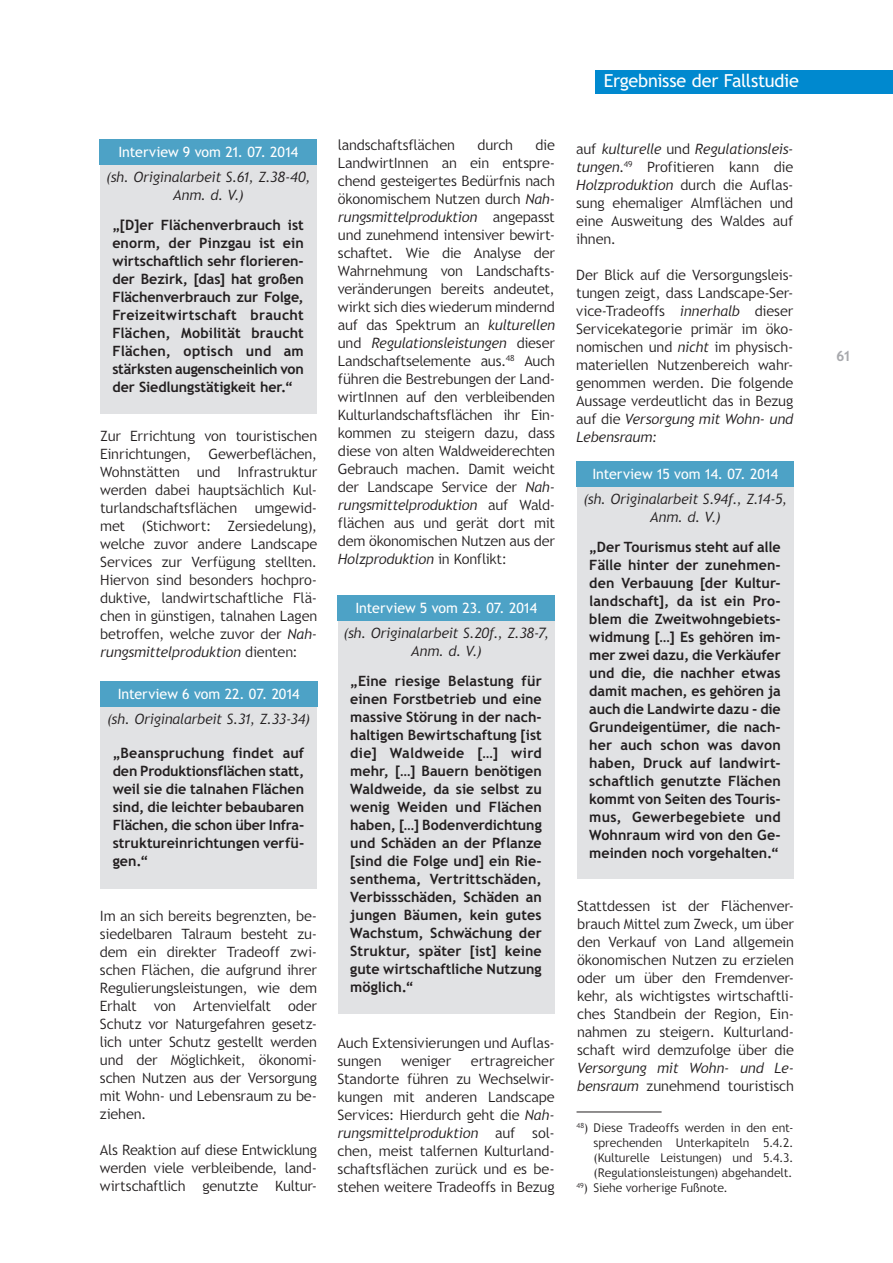
<style>
.page{position:relative;width:893px;height:1263px;background:#fff}
.page>*{position:absolute;margin:0;border:0;box-sizing:border-box;transform-origin:0 0}
.t1{font:18px "Trebuchet SBG";letter-spacing:-.015em;color:#fff}
.t2{font:300 14.25px/18px "Trebuchet SBG2";letter-spacing:-.005em;color:#231f20;text-align:justify}
.t3{font:700 14.25px/18px "Trebuchet SBG2";letter-spacing:-.005em;color:#231f20;text-align:justify}
.t4{font:italic 300 14.25px/18px "Trebuchet SBG2";letter-spacing:-.01em;color:#231f20;text-align:center}
.t5{font:14.25px "Trebuchet SBG2";letter-spacing:-.005em;color:#fff}
.t6{font:700 14.25px "Trebuchet SBG2";color:#a8a9ad}
.t7{font:300 12px/15px "Trebuchet SBG2";color:#231f20;text-align:justify}
.s1{font-style:italic}
.s2{font-style:normal}
</style>
<div class="page">
<div style="left:595px;top:70px;width:298px;height:24px;background:#0089cf"></div>
<div style="left:100px;top:162px;width:217px;height:252px;background:#e1e2e4"></div>
<div style="left:100px;top:139px;width:217px;height:25px;background:#4da2c6"></div>
<div style="left:100px;top:704px;width:217px;height:184px;background:#e1e2e4"></div>
<div style="left:100px;top:681px;width:217px;height:26px;background:#4da2c6"></div>
<div style="left:338px;top:618px;width:217px;height:395px;background:#e1e2e4"></div>
<div style="left:338px;top:595px;width:217px;height:25px;background:#4da2c6"></div>
<div style="left:577px;top:483px;width:217px;height:396px;background:#e1e2e4"></div>
<div style="left:577px;top:461px;width:217px;height:25px;background:#4da2c6"></div>
<hr style="left:576px;top:1111px;width:86px;height:1px;background:#231f20">
<p class="t5" style="left:118px;top:144px;width:181px">Interview 9 vom 21. 07. 2014</p>
<p class="t4" style="left:106px;top:168px;width:206px">(sh. Originalarbeit S.61, Z.38-40,<br>Anm. d. V.)</p>
<p class="t3" style="left:112px;top:216px;width:193px">„[D]er Flächenverbrauch ist enorm, der Pinzgau ist ein wirtschaftlich sehr florieren&shy;der Bezirk, [das] hat großen Flächenverbrauch zur Folge, Freizeitwirtschaft braucht Flächen, Mobilität braucht Flächen, optisch und am stärksten augenscheinlich von der Siedlungstätigkeit her.“</p>
<p class="t2" style="left:100px;top:427px;width:219px">Zur Errichtung von touristischen Einrichtungen, Gewerbeflächen, Wohnstätten und I nfrastruktur werden dabei hauptsächlich Kul&shy;turlandschaftsflächen umgewid&shy;met (Stichwort: Zersiedelung), welche zuvor andere Landscape Services zur Verfügung stellten.<br>Hiervon sind besonders hochpro&shy;duktive, landwirtschaftliche Flä&shy;chen in günstigen, talnahen Lagen betroffen, welche zuvor der <span class="s1">Nah&shy;rungsmittelproduktion</span> dienten:</p>
<p class="t5" style="left:118px;top:686px;width:183px">Interview 6 vom 22. 07. 2014</p>
<p class="t4" style="left:107px;top:710px;width:204px">(sh. Originalarbeit S.31, Z.33-34)</p>
<p class="t3" style="left:113px;top:744px;width:193px">„Beanspruchung findet auf den Produktionsflächen statt, weil sie die talnahen Flächen sind, die leichter bebaubaren Flächen, die schon über Infra&shy;struktureinrichtungen verfü&shy;gen.“</p>
<p class="t2" style="left:100px;top:907px;width:219px">I m an sich bereits begrenzten, be&shy;siedelbaren Talraum besteht zu&shy;dem ein direkter Tradeoff zwi&shy;schen Flächen, die aufgrund ihrer Regulierungsleistungen, wie dem Erhalt von Artenvielfalt oder Schutz vor N aturgefahren gesetz&shy;lich unter Schutz gestellt werden und der Möglichkeit, ökonomi&shy;schen N utzen aus der Versorgung mit Wohn- und Lebensraum zu be&shy;ziehen.</p>
<p class="t2" style="left:100px;top:1141px;width:218px">Als Reaktion auf diese Entwicklung werden viele verbleibende, land&shy;wirtschaftlich genutzte Kultur-</p>
<p class="t2" style="left:338px;top:136px;width:119px">landschaftsflächen</p>
<p class="t2" style="left:478px;top:136px;width:37px">durch</p>
<p class="t2" style="left:338px;top:136px;width:219px;text-indent:198px">die LandwirtI nnen an ein entspre&shy;chend gesteigertes Bedürfnis nach ökonomischem N utzen durch <span class="s1">Nah&shy;rungsmittelproduktion</span> angepasst und zunehmend intensiver bewirt&shy;schaftet. Wie die Analyse der Wahrnehmung von Landschafts&shy;veränderungen bereits andeutet, wirkt sich dies wiederum mindernd auf das Spektrum an <span class="s1">kulturellen </span>und <span class="s1">Regulationsleistungen</span> dieser Landschaftselemente aus.<sup>48</sup> Auch führen die Bestrebungen der Land&shy;wirtI nnen auf den verbleibenden Kulturlandschaftsflächen ihr Ein&shy;kommen zu steigern dazu, dass diese von alten Waldweiderechten Gebrauch machen. Damit weicht der Landscape Service der <span class="s1">Nah&shy;rungsmittelproduktion</span> auf Wald&shy;flächen aus und gerät dort mit dem ökonomischen N utzen aus der <span class="s1">Holzproduktion</span> in Konflikt:</p>
<p class="t5" style="left:355px;top:600px;width:183px">Interview 5 vom 23. 07. 2014</p>
<p class="t4" style="left:344px;top:624px;width:207px">(sh. Originalarbeit S.20f., Z.38-7,<br>Anm. d. V.)</p>
<p class="t3" style="left:350px;top:672px;width:193px">„Eine riesige Belastung für einen Forstbetrieb und eine massive Störung in der nach&shy;haltigen Bewirtschaftung [ist die] Waldweide […] wird mehr, […] Bauern benötigen Waldweide, da sie selbst zu wenig Weiden und Flächen haben, […] Bodenverdichtung und Schäden an der Pflanze [sind die Folge und] ein Rie&shy;senthema, Vertrittschäden, Verbissschäden, Schäden an jungen Bäumen, kein gutes Wachstum, Schwächung der Struktur, später [ist] keine gute wirtschaftliche Nutzung möglich.“</p>
<p class="t2" style="left:338px;top:1034px;width:218px">Auch Extensivierungen und Auflas&shy;sungen</p>
<p class="t2" style="left:338px;top:1052px;width:218px;text-indent:133px">ertragreicher Standorte führen zu Wechselwir&shy;kungen mit anderen Landscape Services: Hierdurch geht die <span class="s1">Nah&shy;rungsmittelproduktion</span> auf sol&shy;chen, meist talfernen Kulturland&shy;schaftsflächen zurück und es be&shy;stehen weitere Tradeoffs in Bezug</p>
<p class="t2" style="left:401px;top:1052px;width:51px">weniger</p>
<p class="t1" style="left:604px;top:70px;width:197px">Ergebnisse der Fallstudie</p>
<p class="t2" style="left:576px;top:140px;width:219px">auf <span class="s1">kulturelle</span> und <span class="s1">Regulationsleis&shy;tungen</span>.<sup>49</sup> Profitieren kann die <span class="s1">Holzproduktion</span> durch die Auflas&shy;sung ehemaliger Almflächen und eine Ausweitung des Waldes auf ihnen.</p>
<p class="t2" style="left:576px;top:266px;width:219px">Der Blick auf die Versorgungsleis&shy;tungen zeigt, dass Landscape-Ser&shy;vice-Tradeoffs <span class="s1">innerhalb</span> dieser Servicekategorie primär im öko&shy;nomischen und <span class="s1">nicht</span> im physisch&shy;materiellen N utzenbereich wahr&shy;genommen werden. Die folgende Aussage verdeutlicht das in Bezug auf die <span class="s1">Versorgung mit Wohn- und Lebensraum:</span></p>
<p class="t5" style="left:592px;top:466px;width:187px">Interview 15 vom 14. 07. 2014</p>
<p class="t4" style="left:583px;top:490px;width:205px">(sh. Originalarbeit S.94f., Z.14-5,<br>Anm. d. V.)</p>
<p class="t3" style="left:589px;top:538px;width:193px">„Der Tourismus steht auf alle Fälle hinter der zunehmen&shy;den Verbauung [der Kultur&shy;landschaft], da ist ein Pro&shy;blem die Zweitwohngebiets&shy;widmung […] Es gehören im&shy;mer zwei dazu, die Verkäufer und die, die nachher etwas damit machen, es gehören ja auch die Landwirte dazu - die Grundeigentümer, die nach&shy;her auch schon was davon haben, Druck auf landwirt&shy;schaftlich genutzte Flächen kommt von Seiten des Touris&shy;mus, Gewerbegebiete und Wohnraum wird von den Ge&shy;meinden noch vorgehalten.“</p>
<p class="t2" style="left:577px;top:897px;width:218px">Stattdessen ist der Flächenver&shy;brauch Mittel zum Zweck, um über den Verkauf von Land allgemein ökonomischen N utzen zu erzielen oder um über den Fremdenver&shy;kehr, als wichtigstes wirtschaftli&shy;ches Standbein der Region, Ein&shy;nahmen zu steigern. Kulturland&shy;schaft wird demzufolge über die</p>
<p class="t4" style="left:577px;top:1059px;width:218px;text-align:left">Versorgung mit Wohn- und Le&shy;bensraum <span class="s2">zunehmend touristisch</span></p>
<p class="t7" style="left:594px;top:1120px;width:201px;text-indent:-17px"><sup>48</sup>) Diese Tradeoffs werden in den ent&shy;sprechenden U nterkapiteln 5.4.2. (Kulturelle Leistungen) und 5.4.3. (Regulationsleistungen) abgehandelt.</p>
<p class="t7" style="left:576px;top:1180px;width:153px"><sup>49</sup>) Siehe vorherige Fußnote.</p>
<p class="t6" style="left:836px;top:347px;width:16px">61</p>
</div>
